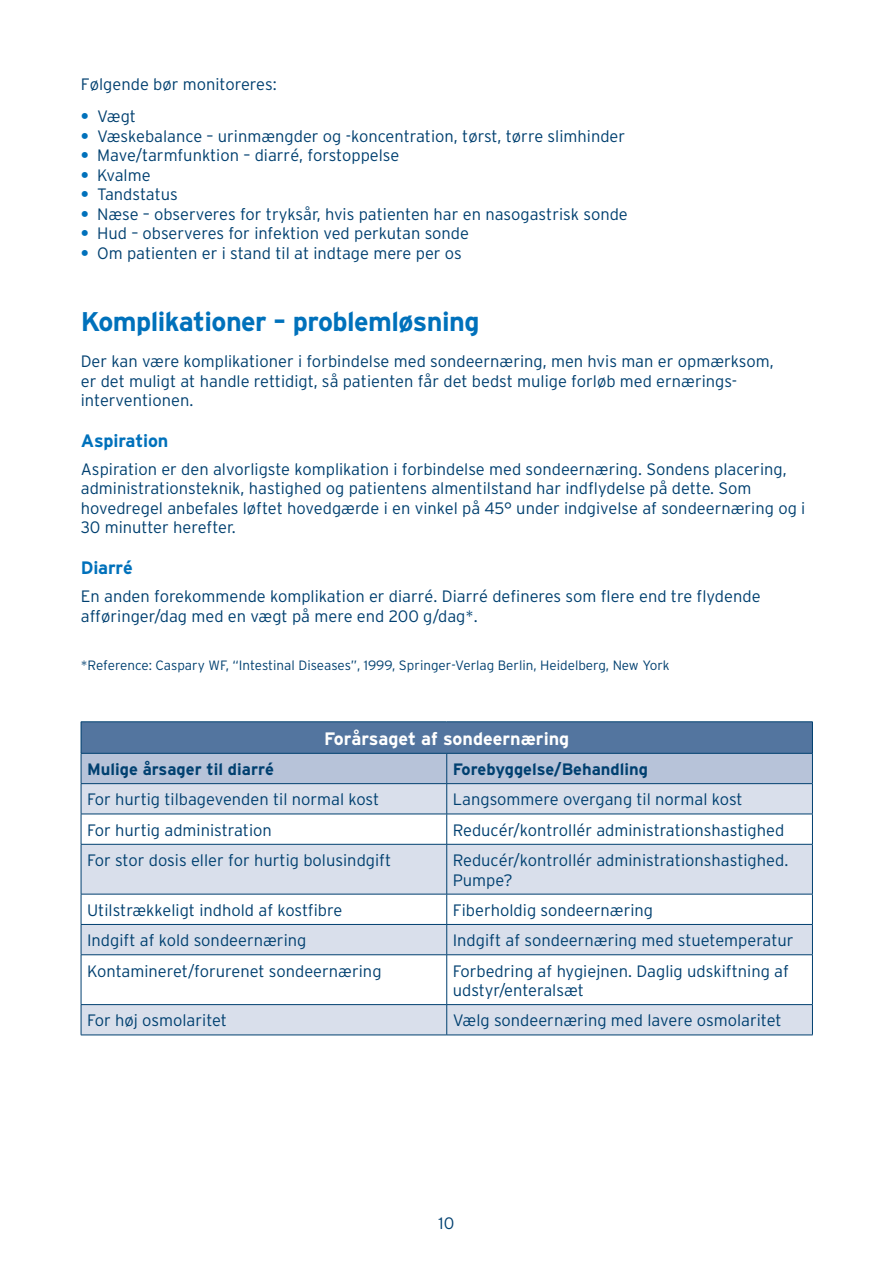
<style>
.page{position:relative;width:893px;height:1263px;background:#fff}
.page>*{position:absolute;margin:0;border:0;box-sizing:border-box;transform-origin:0 0}
.t1{font:700 27px "Interstate";letter-spacing:-.02em;color:#0071bb}
.t2{font:700 18px "Interstate";color:#fff}
.t3{font:700 18px "Interstate";letter-spacing:-.01em;color:#0071bb}
.t4{font:300 16.5px/19.5px "Interstate";color:#004070}
.t5{font:700 16.5px "Interstate";color:#004070}
.t6{font:300 13.5px "Interstate";color:#004070}
.s1{font-weight:700;color:#0071bb}
</style>
<div class="page">
<div style="left:81px;top:722px;width:731px;height:31px;background:#53759f"></div>
<div style="left:82px;top:754px;width:730px;height:29px;background:#b7c3d9"></div>
<svg style="left:82px;top:784px;width:730px;height:251px;fill:#d9dfeb"></svg>
<hr style="left:81px;top:721px;width:366px;height:1px;background:#004070">
<hr style="left:81px;top:722px;width:1px;height:31px;background:#004070">
<hr style="left:447px;top:721px;width:366px;height:1px;background:#004070">
<hr style="left:812px;top:722px;width:1px;height:31px;background:#004070">
<hr style="left:81px;top:753px;width:366px;height:1px;background:#004070">
<hr style="left:81px;top:753px;width:1px;height:30px;background:#004070">
<hr style="left:447px;top:753px;width:366px;height:1px;background:#004070">
<hr style="left:446px;top:753px;width:1px;height:30px;background:#004070">
<hr style="left:812px;top:753px;width:1px;height:30px;background:#004070">
<hr style="left:81px;top:783px;width:366px;height:1px;background:#004070">
<hr style="left:81px;top:784px;width:1px;height:30px;background:#004070">
<hr style="left:447px;top:783px;width:366px;height:1px;background:#004070">
<hr style="left:446px;top:784px;width:1px;height:30px;background:#004070">
<hr style="left:812px;top:784px;width:1px;height:30px;background:#004070">
<hr style="left:81px;top:814px;width:366px;height:1px;background:#004070">
<hr style="left:81px;top:814px;width:1px;height:30px;background:#004070">
<hr style="left:447px;top:814px;width:366px;height:1px;background:#004070">
<hr style="left:446px;top:814px;width:1px;height:30px;background:#004070">
<hr style="left:812px;top:814px;width:1px;height:30px;background:#004070">
<hr style="left:81px;top:844px;width:366px;height:1px;background:#004070">
<hr style="left:81px;top:844px;width:1px;height:50px;background:#004070">
<hr style="left:447px;top:844px;width:366px;height:1px;background:#004070">
<hr style="left:446px;top:844px;width:1px;height:50px;background:#004070">
<hr style="left:812px;top:844px;width:1px;height:50px;background:#004070">
<hr style="left:81px;top:894px;width:366px;height:1px;background:#004070">
<hr style="left:81px;top:894px;width:1px;height:30px;background:#004070">
<hr style="left:447px;top:894px;width:366px;height:1px;background:#004070">
<hr style="left:446px;top:894px;width:1px;height:30px;background:#004070">
<hr style="left:812px;top:894px;width:1px;height:30px;background:#004070">
<hr style="left:81px;top:924px;width:366px;height:1px;background:#004070">
<svg style="left:81px;top:925px;width:1px;height:29px"></svg>
<hr style="left:447px;top:924px;width:366px;height:1px;background:#004070">
<svg style="left:446px;top:925px;width:1px;height:29px"></svg>
<svg style="left:812px;top:925px;width:1px;height:29px"></svg>
<hr style="left:81px;top:954px;width:366px;height:1px;background:#004070">
<hr style="left:81px;top:955px;width:1px;height:49px;background:#004070">
<hr style="left:447px;top:954px;width:366px;height:1px;background:#004070">
<hr style="left:446px;top:955px;width:1px;height:49px;background:#004070">
<hr style="left:812px;top:955px;width:1px;height:49px;background:#004070">
<hr style="left:81px;top:1004px;width:366px;height:1px;background:#004070">
<hr style="left:81px;top:1005px;width:1px;height:30px;background:#004070">
<hr style="left:447px;top:1004px;width:366px;height:1px;background:#004070">
<hr style="left:446px;top:1005px;width:1px;height:30px;background:#004070">
<hr style="left:812px;top:1005px;width:1px;height:30px;background:#004070">
<hr style="left:81px;top:1035px;width:366px;height:1px;background:#004070">
<hr style="left:447px;top:1035px;width:366px;height:1px;background:#004070">
<p class="t4" style="left:81px;top:74px;width:197px">Følgende bør monitoreres:</p>
<p class="t4" style="left:81px;top:106px;width:57px"><span class="s1">•</span> Vægt</p>
<p class="t4" style="left:81px;top:126px;width:546px"><span class="s1">•</span> Væskebalance – urinmængder og -koncentration, tørst, tørre slimhinder</p>
<p class="t4" style="left:81px;top:145px;width:320px"><span class="s1">•</span> Mave/tarmfunktion – diarré, forstoppelse</p>
<p class="t4" style="left:81px;top:165px;width:71px"><span class="s1">•</span> Kvalme</p>
<p class="t4" style="left:81px;top:184px;width:99px"><span class="s1">•</span> Tandstatus</p>
<p class="t4" style="left:81px;top:204px;width:549px"><span class="s1">•</span> Næse – observeres for tryksår, hvis patienten har en nasogastrisk sonde</p>
<p class="t4" style="left:81px;top:223px;width:390px"><span class="s1">•</span> Hud – observeres for infektion ved perkutan sonde</p>
<p class="t4" style="left:81px;top:243px;width:382px"><span class="s1">•</span> Om patienten er i stand til at indtage mere per os</p>
<h1 class="t1" style="left:81px;top:306px;width:400px">Komplikationer – problemløsning</h1>
<p class="t4" style="left:81px;top:351px;width:694px">Der kan være komplikationer i forbindelse med sondeernæring, men hvis man er opmærksom, er det muligt at handle rettidigt, så patienten får det bedst mulige forløb med ernærings&shy;interventionen.</p>
<p class="t3" style="left:81px;top:431px;width:89px">Aspiration</p>
<p class="t4" style="left:81px;top:459px;width:726px">Aspiration er den alvorligste komplikation i forbindelse med sondeernæring. Sondens placering, administrationsteknik, hastighed og patientens almentilstand har indflydelse på dette. Som hovedregel anbefales løftet hovedgærde i en vinkel på 45° under indgivelse af sondeernæring og i 30 minutter herefter.</p>
<p class="t3" style="left:81px;top:558px;width:54px">Diarré</p>
<p class="t4" style="left:81px;top:586px;width:681px">En anden forekommende komplikation er diarré. Diarré defineres som flere end tre flydende afføringer/dag med en vægt på mere end 200 g/dag*.</p>
<p class="t6" style="left:81px;top:658px;width:590px">*Reference: Caspary WF, “Intestinal Diseases”, 1999, Springer-Verlag Berlin, Heidelberg, New York</p>
<p class="t2" style="left:324px;top:728px;width:247px">Forårsaget af sondeernæring</p>
<p class="t5" style="left:87px;top:760px;width:188px">Mulige årsager til diarré</p>
<p class="t5" style="left:453px;top:760px;width:197px">Forebyggelse/Behandling</p>
<p class="t4" style="left:87px;top:790px;width:294px">For hurtig tilbagevenden til normal kost</p>
<p class="t4" style="left:453px;top:790px;width:291px">Langsommere overgang til normal kost</p>
<p class="t4" style="left:87px;top:820px;width:186px">For hurtig administration</p>
<p class="t4" style="left:453px;top:820px;width:333px">Reducér/kontrollér administrationshastighed</p>
<p class="t4" style="left:87px;top:850px;width:306px">For stor dosis eller for hurtig bolusindgift</p>
<p class="t4" style="left:453px;top:850px;width:337px">Reducér/kontrollér administrationshastighed.<br>Pumpe?</p>
<p class="t4" style="left:87px;top:900px;width:257px">Utilstrækkeligt indhold af kostfibre</p>
<p class="t4" style="left:453px;top:900px;width:202px">Fiberholdig sondeernæring</p>
<p class="t4" style="left:87px;top:930px;width:221px">Indgift af kold sondeernæring</p>
<p class="t4" style="left:453px;top:930px;width:342px">Indgift af sondeernæring med stuetemperatur</p>
<p class="t4" style="left:87px;top:961px;width:296px">Kontamineret/forurenet sondeernæring</p>
<p class="t4" style="left:453px;top:961px;width:338px">Forbedring af hygiejnen. Daglig udskiftning af udstyr/enteralsæt</p>
<p class="t4" style="left:87px;top:1011px;width:141px">For høj osmolaritet</p>
<p class="t4" style="left:453px;top:1011px;width:330px">Vælg sondeernæring med lavere osmolaritet</p>
<p class="t4" style="left:439px;top:1213px;width:17px">10</p>
</div>
